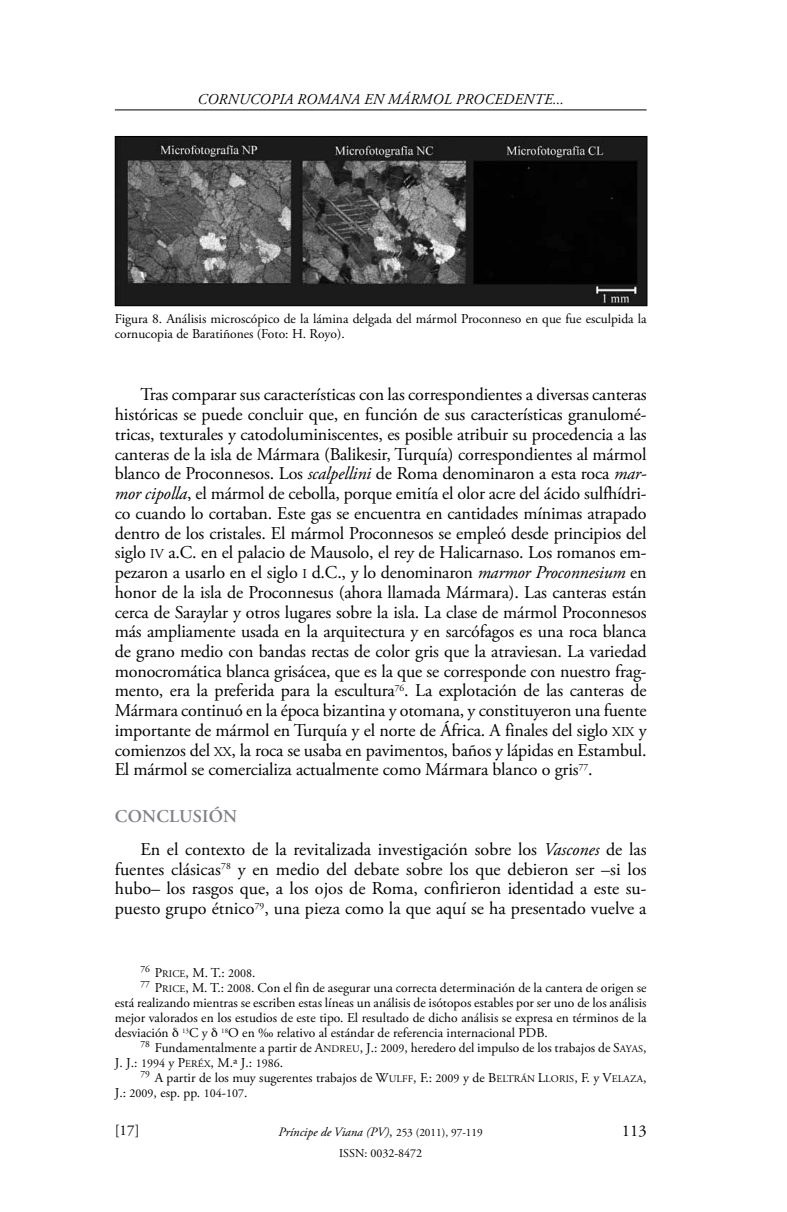
<style>
.page{position:relative;width:787px;height:1212px;background:#fff}
.page>*{position:absolute;margin:0;border:0;box-sizing:border-box;transform-origin:0 0}
.t1{font:18px/19.8px "Adobe Garamond Pro";letter-spacing:-.01em;color:#000;text-align:justify}
.t2{font:16.5px "Adobe Garamond Pro";color:#000}
.t3{font:italic 15px "Adobe Garamond Pro";letter-spacing:.015em;color:#000}
.t4{font:15px "Adobe Garamond Pro";color:#000}
.t5{font:13.5px/15px "Adobe Garamond Pro";color:#000}
.t6{font:italic 12.75px "Adobe Garamond Pro";color:#000}
.t7{font:12px "Adobe Garamond Pro";color:#000}
.t8{font:10.2px "Adobe Garamond Pro";color:#000}
.s1{font-style:italic}
.s2{font-size:13.5px}
.s3{font-weight:600;color:#808285}
.s4{font-size:10.2px}
.s5{font-size:12px}
.s6{font-style:normal;font-size:13.5px}
.s7{font-style:normal;font-size:11.25px}
</style>
<div class="page">
<hr style="left:115px;top:110px;width:531px;height:1px;background:#000">
<img style="left:117px;top:138px;width:528px;height:166px">
<div style="left:115px;top:136px;width:532px;height:170px;border:1px solid #000"></div>
<p class="t3" style="left:198px;top:91px;width:269px">CORNUCOPIA ROMANA EN MÁRMOL proce</p>
<p class="t3" style="left:503px;top:91px;width:62px">dente...</p>
<p class="t5" style="left:115px;top:312px;width:533px">Figura 8. Análisis microscópico de la lámina delgada del mármol Proconneso en que fue esculpida la cornucopia de Baratiñones (Foto: H. Royo).</p>
<p class="t1" style="left:115px;top:385px;width:533px;text-indent:26px">Tras comparar sus características con las correspondientes a diversas canteras históricas se puede concluir que, en función de sus características granulomé&shy;tricas, texturales y catodoluminiscentes, es posible atribuir su procedencia a las canteras de la isla de Mármara (Balikesir, Turquía) correspondientes al mármol blanco de Proconnesos. Los <span class="s1">scalpellini</span> de Roma denominaron a esta roca <span class="s1">mar&shy;mor cipolla</span>, el mármol de cebolla, porque emitía el olor acre del ácido sulfhídri&shy;co cuando lo cortaban. Este gas se encuentra en cantidades mínimas atrapado dentro de los cristales. El mármol Proconnesos se empleó desde principios del siglo <span class="s2">iv</span> a.C. en el palacio de Mausolo, el rey de Halicarnaso. Los romanos em&shy;pezaron a usarlo en el siglo <span class="s2">I</span> d.C., y lo denominaron <span class="s1">marmor Proconnesium</span> en honor de la isla de Proconnesus (ahora llamada Mármara). Las canteras están cerca de Saraylar y otros lugares sobre la isla. La clase de mármol Proconnesos más ampliamente usada en la arquitectura y en sarcófagos es una roca blanca de grano medio con bandas rectas de color gris que la atraviesan. La variedad monocromática blanca grisácea, que es la que se corresponde con nuestro frag&shy;mento, era la preferida para la escultura<sup>76</sup>. La explotación de las canteras de Mármara continuó en la época bizantina y otomana, y constituyeron una fuente importante de mármol en Turquía y el norte de África. A finales del siglo <span class="s2">xix</span> y comienzos del <span class="s2">xx</span>, la roca se usaba en pavimentos, baños y lápidas en Estambul.<br>El mármol se comercializa actualmente como Mármara blanco o gris<sup>77</sup>.</p>
<p class="t1" style="left:140px;top:801px;width:508px;line-height:32.4px;text-indent:-25px"><span class="s3">CONCLUSIÓN<br></span>En el contexto de la revitalizada investigación sobre los <span class="s1">Vascones</span> de las</p>
<p class="t1" style="left:115px;top:860px;width:533px">fuentes clásicas<sup>78</sup> y en medio del debate sobre los que debieron ser –si los hubo– los rasgos que, a los ojos de Roma, confirieron identidad a este su&shy;puesto grupo étnico<sup>79</sup>, una pieza como la que aquí se ha presentado vuelve a</p>
<p class="t5" style="left:140px;top:966px;width:117px"><sup>76</sup> P<span class="s4">rice</span>, M. T.: <span class="s5">2008</span>.</p>
<p class="t5" style="left:140px;top:981px;width:507px"><sup>77</sup> P<span class="s4">rice</span> , M. T.: <span class="s5">2008</span>. Con el fin de asegurar una correcta determinación de la cantera de origen se</p>
<p class="t5" style="left:115px;top:996px;width:533px">está realizando mientras se escriben estas líneas un análisis de isótopos estables por ser uno de los análisis</p>
<p class="t5" style="left:115px;top:1011px;width:533px">mejor valorados en los estudios de este tipo. El resultado de dicho análisis se expresa en términos de la</p>
<p class="t5" style="left:115px;top:1026px;width:434px">desviación <sup>13</sup>C y <sup>18</sup>O en ‰ relativo al estándar de referencia internacional PDB.</p>
<p class="t5" style="left:140px;top:1041px;width:487px"><sup>78</sup> Fundamentalmente a partir de A<span class="s4">ndreu</span> , J.: <span class="s5">2009</span>, heredero del impulso de los trabajos de S<span class="s4">ayas</span></p>
<p class="t5" style="left:643px;top:1041px;width:5px">,</p>
<p class="t5" style="left:140px;top:1056px;width:256px;text-indent:-26px">J. J.: <span class="s5">1994</span> y P<span class="s4">eréx</span>, M.ª J.: <span class="s5">1986</span>.<br><sup>79</sup> A partir de los muy sugerentes trabajos de W<span class="s4">ulff</span></p>
<p class="t5" style="left:413px;top:1071px;width:91px">, F.: <span class="s5">2009</span> y de B<span class="s4">eltr</span></p>
<p class="t8" style="left:520px;top:1073px;width:33px">án <span class="s2">L</span>lor</p>
<p class="t8" style="left:565px;top:1073px;width:82px">is<span class="s2">, F. y V</span>elaza<span class="s2">,</span></p>
<p class="t5" style="left:115px;top:1086px;width:134px">J.: <span class="s5">2009</span>, esp. pp. <span class="s5">104</span>-<span class="s5">107</span>.</p>
<p class="t4" style="left:115px;top:1121px;width:26px">[17]</p>
<p class="t6" style="left:279px;top:1124px;width:206px">Príncipe de Viana (PV)<span class="s6">,</span> <span class="s7">253 (2011), 97-119</span></p>
<p class="t2" style="left:622px;top:1120px;width:26px">113</p>
<p class="t7" style="left:339px;top:1146px;width:85px">ISSN: 0032-8472</p>
</div>
